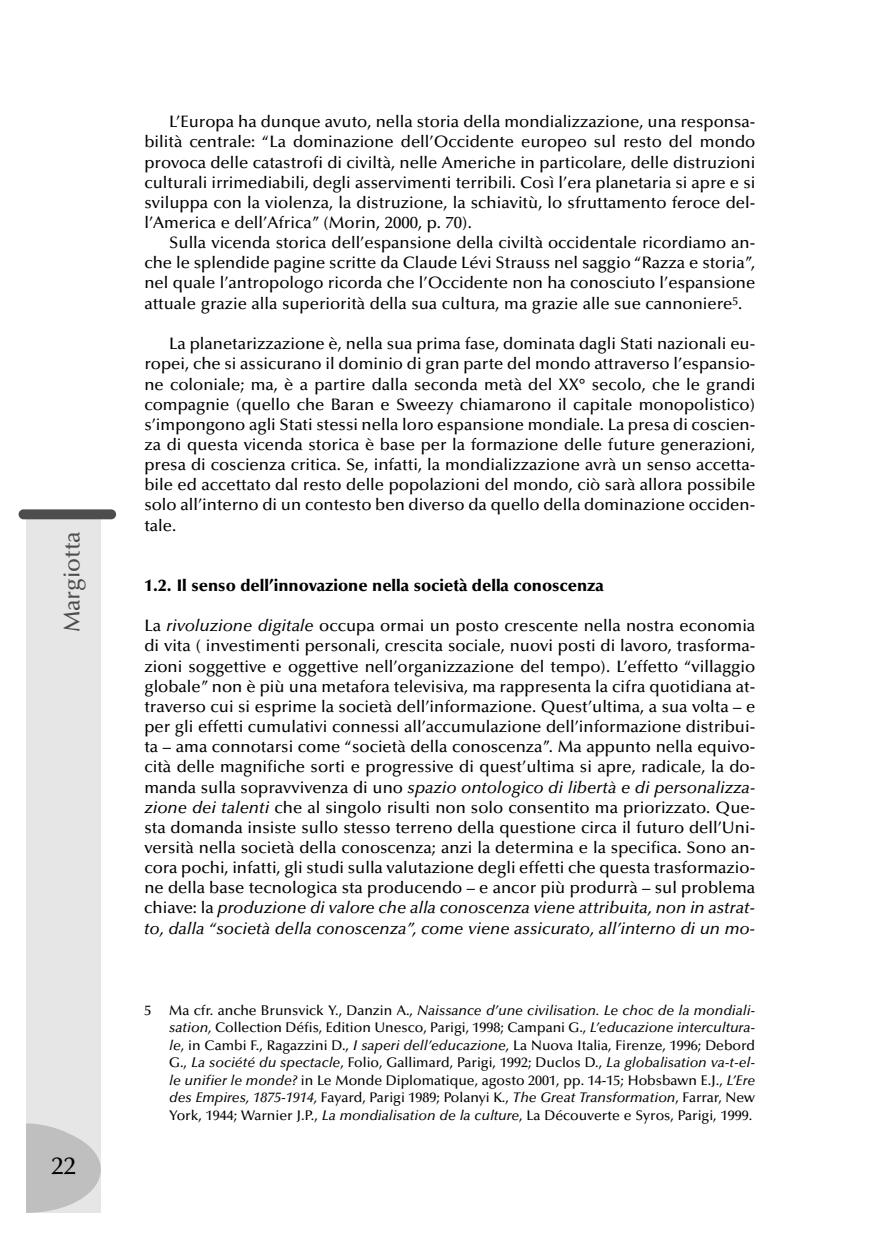
<style>
.page{position:relative;width:869px;height:1241px;background:#fff}
.page>*{position:absolute;margin:0;border:0;box-sizing:border-box;transform-origin:0 0}
.t1{font:500 24.5px "Optima";color:#000}
.t2{font:500 22.75px "Optima";color:#4d4d4d}
.t3{font:500 16.62px/20.1px "Optima";color:#000;text-align:justify}
.t4{font:900 16.62px "Optima";color:#000}
.t5{font:500 14px/17.5px "Optima";color:#000;text-align:justify}
.s1{font-style:italic}
</style>
<div class="page">
<div style="left:27px;top:517px;width:74px;height:695px;background:#e6e6e6"></div>
<div style="left:19px;top:509px;width:97px;height:10px;background:#4d4d4d;border-radius:5px"></div>
<svg style="left:26px;top:1122px;width:75px;height:90px"></svg>
<p class="t2" style="left:63px;top:632px;width:103px;rotate:-90deg">Margiotta</p>
<p class="t1" style="left:52px;top:1156px;width:26px">22</p>
<p class="t3" style="left:169px;top:113px;width:587px">L’Europa ha dunque avuto, nella storia della mondializzazione, una responsa-</p>
<p class="t3" style="left:144px;top:133px;width:612px">bilità centrale: “La dominazione dell’Occidente europeo sul resto del mondo</p>
<p class="t3" style="left:144px;top:153px;width:612px">provoca delle catastrofi di civiltà, nelle Americhe in particolare, delle distruzioni</p>
<p class="t3" style="left:144px;top:174px;width:612px">culturali irrimediabili, degli asservimenti terribili. Così l’era planetaria si apre e si</p>
<p class="t3" style="left:144px;top:194px;width:612px">sviluppa con la violenza, la distruzione, la schiavitù, lo sfruttamento feroce del-</p>
<p class="t3" style="left:144px;top:214px;width:329px">l’America e dell’Africa” (Morin, 2000, p. 70).</p>
<p class="t3" style="left:169px;top:234px;width:587px">Sulla vicenda storica dell’espansione della civiltà occidentale ricordiamo an-</p>
<p class="t3" style="left:144px;top:254px;width:612px">che le splendide pagine scritte da Claude Lévi Strauss nel saggio “Razza e storia”,</p>
<p class="t3" style="left:144px;top:274px;width:612px">nel quale l’antropologo ricorda che l’Occidente non ha conosciuto l’espansione</p>
<p class="t3" style="left:144px;top:295px;width:599px">attuale grazie alla superiorità della sua cultura, ma grazie alle sue cannoniere<sup>5</sup>.</p>
<p class="t3" style="left:144px;top:335px;width:612px;text-indent:25px">La planetarizzazione è, nella sua prima fase, dominata dagli Stati nazionali eu&shy;ropei, che si assicurano il dominio di gran parte del mondo attraverso l’espansio&shy;ne coloniale; ma, è a partire dalla seconda metà del XX° secolo, che le grandi compagnie (quello che Baran e Sweezy chiamarono il capitale monopolistico) s’impongono agli Stati stessi nella loro espansione mondiale. La presa di coscien&shy;za di questa vicenda storica è base per la formazione delle future generazioni, presa di coscienza critica. Se, infatti, la mondializzazione avrà un senso accetta&shy;bile ed accettato dal resto delle popolazioni del mondo, ciò sarà allora possibile solo all’interno di un contesto ben diverso da quello della dominazione occiden&shy;tale.</p>
<p class="t4" style="left:144px;top:578px;width:460px">1.2. Il senso dell’innovazione nella società della conoscenza</p>
<p class="t3" style="left:144px;top:617px;width:612px">La <span class="s1">rivoluzione digitale</span> occupa ormai un posto crescente nella nostra economia di vita ( investimenti personali, crescita sociale, nuovi posti di lavoro, trasforma&shy;zioni soggettive e oggettive nell’organizzazione del tempo). L’effetto “villaggio globale” non è più una metafora televisiva, ma rappresenta la cifra quotidiana at&shy;traverso cui si esprime la società dell’informazione. Quest’ultima, a sua volta – e per gli effetti cumulativi connessi all’accumulazione dell’informazione distribui&shy;ta – ama connotarsi come “società della conoscenza”. Ma appunto nella equivo&shy;cità delle magnifiche sorti e progressive di quest’ultima si apre, radicale, la do&shy;manda sulla sopravvivenza di uno <span class="s1">spazio ontologico di libertà e di personalizza&shy;zione dei talenti</span> che al singolo risulti non solo consentito ma priorizzato. Que&shy;sta domanda insiste sullo stesso terreno della questione circa il futuro dell’Uni&shy;versità nella società della conoscenza; anzi la determina e la specifica. Sono an&shy;cora pochi, infatti, gli studi sulla valutazione degli effetti che questa trasformazio&shy;ne della base tecnologica sta producendo – e ancor più produrrà – sul problema chiave: la <span class="s1">produzione di valore che alla conoscenza viene attribuita, non in astrat&shy;to, dalla “società della conoscenza”, come viene assicurato, all’interno di un mo-</span></p>
<p class="t5" style="left:144px;top:1002px;width:8px">5</p>
<p class="t5" style="left:169px;top:1002px;width:587px">Ma cfr. anche Brunsvick Y., Danzin A., <span class="s1">Naissance d’une civilisation. Le choc de la mondiali&shy;sation,</span> Collection Défis, Edition Unesco, Parigi, 1998; Campani G., <span class="s1">L’educazione intercultura&shy;le</span>, in Cambi F., Ragazzini D., <span class="s1">I saperi dell’educazione,</span> La Nuova Italia, Firenze, 1996; Debord G., <span class="s1">La société du spectacle</span>, Folio, Gallimard, Parigi, 1992; Duclos D., <span class="s1">La globalisation va-t-el&shy;le unifier le monde?</span> in Le Monde Diplomatique, agosto 2001, pp. 14-15; Hobsbawn E.J., <span class="s1">L’Ere des Empires, 1875-1914,</span> Fayard, Parigi 1989; Polanyi K., <span class="s1">The Great Transformation</span>, Farrar, New York, 1944; Warnier J.P., <span class="s1">La mondialisation de la culture</span>, La Découverte e Syros, Parigi, 1999.</p>
</div>
